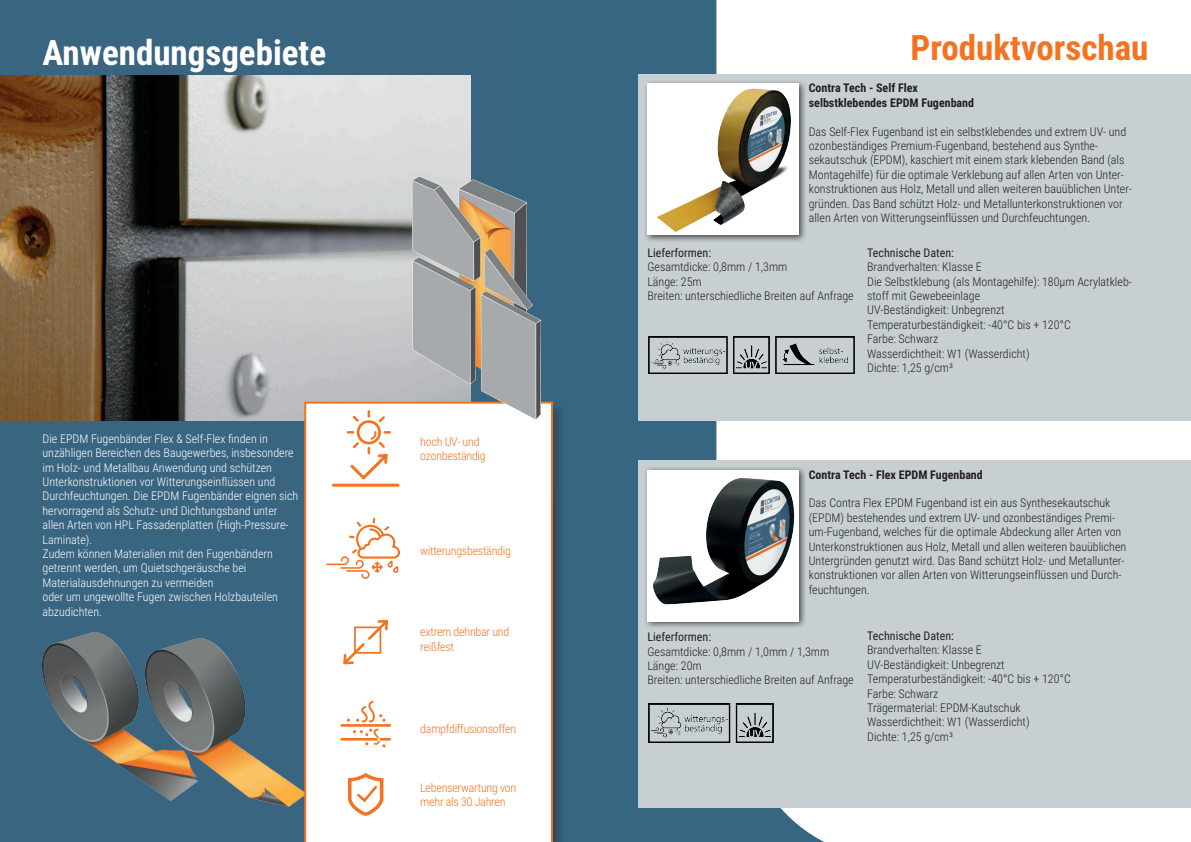
<style>
.page{position:relative;width:1191px;height:842px;background:#fff}
.page>*{position:absolute;margin:0;border:0;box-sizing:border-box;transform-origin:0 0}
.t1{font:700 35px "Roboto Condensed";color:#fff}
.t2{font:700 35px "Roboto Condensed";color:#f47321}
.t3{font:300 12px/14.4px "Roboto Condensed";color:#231f20}
.t4{font:300 12px/14.4px "Roboto Condensed";color:#fff}
.t5{font:300 12px/14.4px "Roboto Condensed";letter-spacing:-.02em;color:#f47321}
.t6{font:700 12px/14.4px "Roboto Condensed";color:#231f20}
.t7{font:12px "Roboto Condensed";color:#231f20}
</style>
<div class="page">
<div style="left:0;top:0;width:608px;height:842px;background:#3a6581"></div>
<img style="left:540px;top:0;width:302px;height:842px">
<img style="left:0;top:76px;width:471px;height:345px">
<img style="left:43px;top:633px;width:154px;height:150px">
<img style="left:145px;top:639px;width:159px;height:167px">
<div style="left:305px;top:403px;width:261px;height:439px;background:#231f20;opacity:.3"></div>
<div style="left:304px;top:402px;width:249px;height:440px;background:#fff"></div>
<svg style="left:330px;top:409px;width:71px;height:79px;background:#fdece2"></svg>
<svg style="left:326px;top:518px;width:74px;height:61px;background:#fde9dd"></svg>
<svg style="left:341px;top:618px;width:49px;height:49px;background:#fdf1e9"></svg>
<div style="left:354px;top:626px;width:27px;height:28px;border:2px solid #f47321"></div>
<hr style="left:341px;top:724px;width:49px;height:3px;background:#f47321">
<hr style="left:341px;top:738px;width:49px;height:3px;background:#f47321">
<svg style="left:347px;top:700px;width:38px;height:47px;background:#fce0ce"></svg>
<svg style="left:348px;top:773px;width:35px;height:43px;background:#fbd2b8"></svg>
<img style="left:412px;top:177px;width:128px;height:242px">
<div style="left:638px;top:74px;width:553px;height:347px;background:#c7cfd2"></div>
<div style="left:638px;top:461px;width:553px;height:347px;background:#c7cfd2"></div>
<div style="left:643px;top:79px;width:164px;height:164px;background:#231f20;opacity:.75"></div>
<div style="left:647px;top:83px;width:152px;height:152px;background:#fff"></div>
<img style="left:657px;top:88px;width:134px;height:144px">
<div style="left:643px;top:466px;width:164px;height:163px;background:#231f20;opacity:.75"></div>
<div style="left:647px;top:470px;width:152px;height:151px;background:#fff"></div>
<img style="left:653px;top:478px;width:142px;height:127px">
<img style="left:648px;top:704px;width:126px;height:38px">
<img style="left:648px;top:336px;width:207px;height:37px">
<h1 class="t1" style="left:43px;top:28px;width:285px">Anwendungsgebiete</h1>
<h1 class="t2" style="left:910px;top:23px;width:239px">Produktvorschau</h1>
<p class="t6" style="left:809px;top:80px;width:167px">Contra Tech - Self Flex selbstklebendes EPDM Fugenband</p>
<p class="t3" style="left:809px;top:124px;width:325px">Das Self-Flex Fugenband ist ein selbstklebendes und extrem UV- und ozonbeständiges Premium-Fugenband, bestehend aus Synthe&shy;sekautschuk (EPDM), kaschiert mit einem stark klebenden Band (als Montagehilfe) für die optimale Verklebung auf allen Arten von Unter&shy;konstruktionen aus Holz, Metall und allen weiteren bauüblichen Unter&shy;gründen. Das Band schützt Holz- und Metallunterkonstruktionen vor allen Arten von Witterungseinflüssen und Durchfeuchtungen.</p>
<p class="t4" style="left:43px;top:431px;width:257px">Die EPDM Fugenbänder Flex &amp; Self-Flex finden in unzähligen Bereichen des Baugewerbes, insbesondere im Holz- und Metallbau Anwendung und schützen Unterkonstruktionen vor Witterungseinflüssen und Durchfeuchtungen. Die EPDM Fugenbänder eignen sich hervorragend als Schutz- und Dichtungsband unter allen Arten von HPL Fassadenplatten (High-Pressure-Laminate).<br>Zudem können Materialien mit den Fugenbändern getrennt werden, um Quietschgeräusche bei Materialausdehnungen zu vermeiden<br>oder um ungewollte Fugen zwischen Holzbauteilen abzudichten.</p>
<p class="t5" style="left:420px;top:434px;width:67px">hoch UV- und ozonbeständig</p>
<p class="t5" style="left:420px;top:543px;width:92px">witterungsbeständig</p>
<p class="t5" style="left:420px;top:624px;width:91px">extrem dehnbar und reißfest</p>
<p class="t5" style="left:420px;top:721px;width:97px">dampfdiffusionsoffen</p>
<p class="t5" style="left:420px;top:780px;width:98px">Lebenserwartung von mehr als 30 Jahren</p>
<p class="t7" style="left:647px;top:244px;width:65px">Lieferformen:</p>
<p class="t3" style="left:647px;top:259px;width:208px">Gesamtdicke: 0,8mm / 1,3mm<br>Länge: 25m<br>Breiten: unterschiedliche Breiten auf Anfrage</p>
<p class="t7" style="left:867px;top:244px;width:88px">Technische Daten:</p>
<p class="t3" style="left:867px;top:259px;width:266px">Brandverhalten: Klasse E<br>Die Selbstklebung (als Montagehilfe): 180µm Acrylatkleb&shy;stoff mit Gewebeeinlage<br>UV-Beständigkeit: Unbegrenzt<br>Temperaturbeständigkeit: -40°C bis + 120°C<br>Farbe: Schwarz<br>Wasserdichtheit: W1 (Wasserdicht)<br>Dichte: 1,25 g/cm³</p>
<p class="t6" style="left:809px;top:467px;width:175px">Contra Tech - Flex EPDM Fugenband</p>
<p class="t3" style="left:809px;top:495px;width:319px">Das Contra Flex EPDM Fugenband ist ein aus Synthesekautschuk (EPDM) bestehendes und extrem UV- und ozonbeständiges Premi&shy;um-Fugenband, welches für die optimale Abdeckung aller Arten von Unterkonstruktionen aus Holz, Metall und allen weiteren bauüblichen Untergründen genutzt wird. Das Band schützt Holz- und Metallunter&shy;konstruktionen vor allen Arten von Witterungseinflüssen und Durch&shy;feuchtungen.</p>
<p class="t7" style="left:647px;top:628px;width:65px">Lieferformen:</p>
<p class="t3" style="left:647px;top:644px;width:208px">Gesamtdicke: 0,8mm / 1,0mm / 1,3mm<br>Länge: 20m<br>Breiten: unterschiedliche Breiten auf Anfrage</p>
<p class="t7" style="left:867px;top:627px;width:88px">Technische Daten:</p>
<p class="t3" style="left:867px;top:642px;width:205px">Brandverhalten: Klasse E<br>UV-Beständigkeit: Unbegrenzt<br>Temperaturbeständigkeit: -40°C bis + 120°C<br>Farbe: Schwarz<br>Trägermaterial: EPDM-Kautschuk<br>Wasserdichtheit: W1 (Wasserdicht)<br>Dichte: 1,25 g/cm³</p>
</div>
